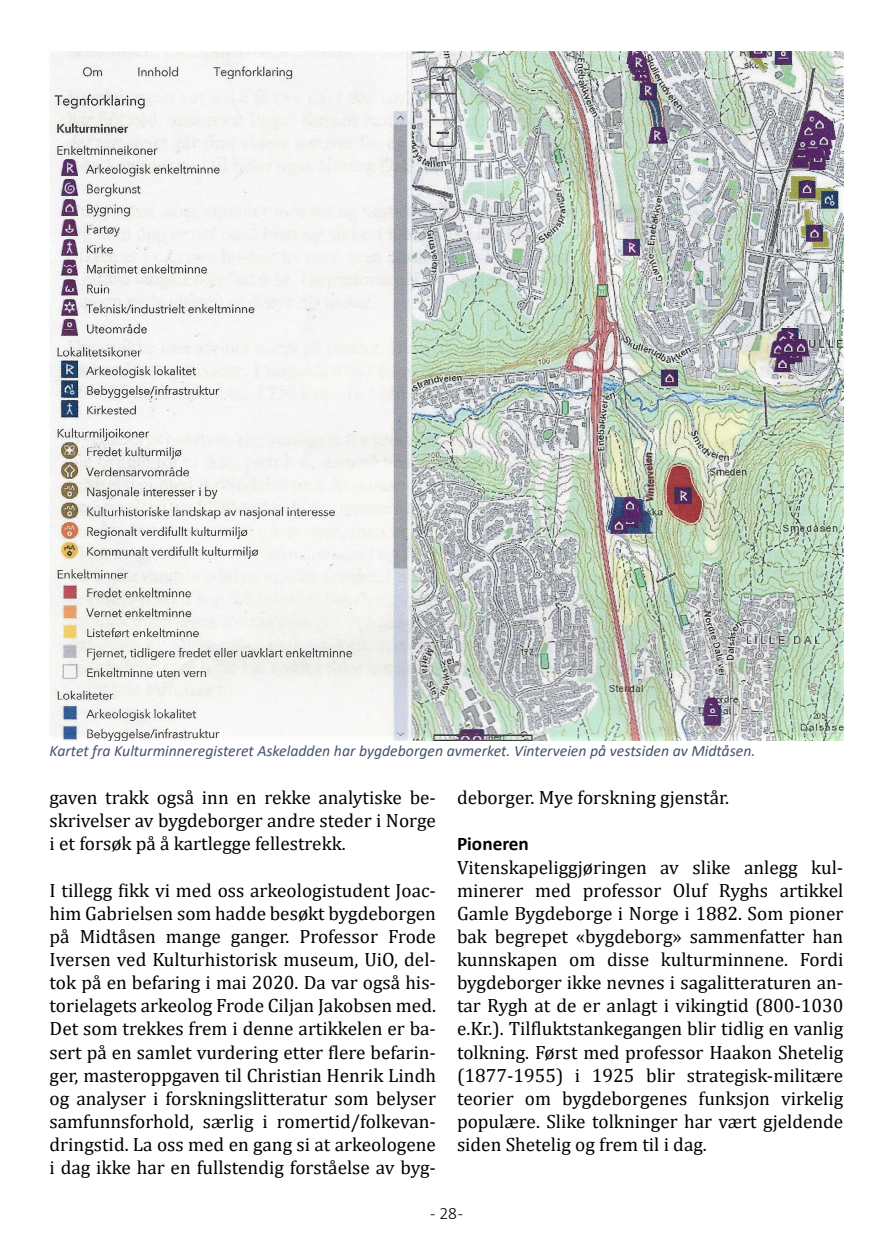
<style>
.page{position:relative;width:893px;height:1241px;background:#fff}
.page>*{position:absolute;margin:0;border:0;box-sizing:border-box;transform-origin:0 0}
.t1{font:19.25px/23.1px "Cambria";color:#000;text-align:justify}
.t2{font:700 19.25px "Calibri";color:#000}
.t3{font:300 17.5px "Calibri";color:#000}
.t4{font:italic 15.75px "Calibri";color:#44546a}
</style>
<div class="page">
<img style="left:50px;top:51px;width:794px;height:689px">
<p class="t4" style="left:50px;top:739px;width:707px">Kartet fra Kulturminneregisteret Askeladden har bygdeborgen avmerket. Vinterveien på vestsiden av Midtåsen.</p>
<p class="t1" style="left:50px;top:786px;width:388px">gaven trakk også inn en rekke analytiske be&shy;skrivelser av bygdeborger andre steder i Norge i et forsøk på å kartlegge fellestrekk.</p>
<p class="t1" style="left:50px;top:878px;width:388px">I tillegg fikk vi med oss arkeologistudent Joac&shy;him Gabrielsen som hadde besøkt bygdeborgen på Midtåsen mange ganger. Professor Frode Iversen ved Kulturhistorisk museum, UiO, del&shy;tok på en befaring i mai 2020. Da var også his&shy;torielagets arkeolog Frode Ciljan Jakobsen med.<br>Det som trekkes frem i denne artikkelen er ba&shy;sert på en samlet vurdering etter flere befarin&shy;ger, masteroppgaven til Christian Henrik Lindh og analyser i forskningslitteratur som belyser samfunnsforhold, særlig i romertid/folkevan&shy;dringstid. La oss med en gang si at arkeologene i dag ikke har en fullstendig forståelse av byg-</p>
<p class="t1" style="left:457px;top:786px;width:274px">deborger. Mye forskning gjenstår.</p>
<p class="t2" style="left:457px;top:830px;width:73px">Pioneren</p>
<p class="t1" style="left:457px;top:855px;width:388px">Vitenskapeliggjøringen av slike anlegg kul&shy;minerer med professor Oluf Ryghs artikkel Gamle Bygdeborge i Norge i 1882. Som pioner bak begrepet «bygdeborg» sammenfatter han kunnskapen om disse kulturminnene. Fordi bygdeborger ikke nevnes i sagalitteraturen an&shy;tar Rygh at de er anlagt i vikingtid (800-1030 e.Kr.). Tilfluktstankegangen blir tidlig en vanlig tolkning. Først med professor Haakon Shetelig (1877-1955) i 1925 blir strategisk-militære teorier om bygdeborgenes funksjon virkelig populære. Slike tolkninger har vært gjeldende siden Shetelig og frem til i dag.</p>
<p class="t3" style="left:430px;top:1201px;width:35px">- 28 -</p>
</div>
